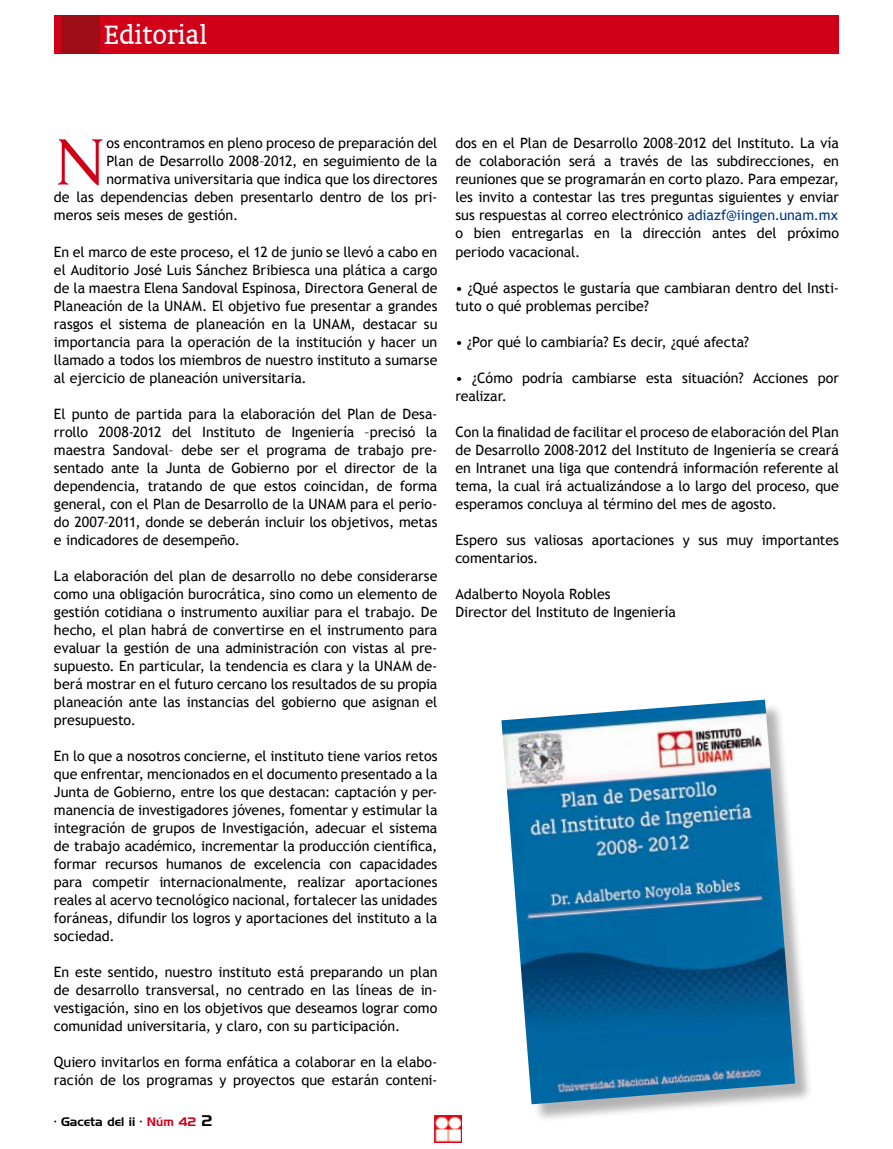
<style>
.page{position:relative;width:893px;height:1149px;background:#fff}
.page>*{position:absolute;margin:0;border:0;box-sizing:border-box;transform-origin:0 0}
.t1{font:70.35px "Anziano Small Caps";color:#d10019}
.t2{font:30px "Oranda BT";color:#fff}
.t3{font:14.25px/18px "Trebuchet MS";letter-spacing:-.005em;color:#000;text-align:justify}
.t4{font:12px "Handel Gothic BT";color:#000}
.s1{color:#d10019}
.s2{font-size:15px}
.s3{color:#003882}
</style>
<div class="page">
<img style="left:435px;top:1115px;width:26px;height:26px">
<div style="left:54px;top:16px;width:785px;height:38px;background:#d10019"></div>
<div style="left:62px;top:16px;width:38px;height:38px;background:#9d0d16"></div>
<div style="left:504px;top:701px;width:316px;height:428px;background:#000;opacity:.3"></div>
<img style="left:501px;top:699px;width:294px;height:404px">
<h2 class="t2" style="left:104px;top:18px;width:104px">Editorial</h2>
<h1 class="t1" style="left:54px;top:125px;width:54px">N</h1>
<p class="t3" style="left:106px;top:134px;width:333px">os encontramos en pleno proceso de preparación del</p>
<p class="t3" style="left:106px;top:152px;width:332px">Plan de Desarrollo 2008–2012, en seguimiento de la</p>
<p class="t3" style="left:106px;top:170px;width:333px">normativa universitaria que indica que los directores</p>
<p class="t3" style="left:54px;top:188px;width:385px">de las dependencias deben presentarlo dentro de los pri-</p>
<p class="t3" style="left:54px;top:206px;width:186px">meros seis meses de gestión.</p>
<p class="t3" style="left:54px;top:242px;width:385px">En el marco de este proceso, el 12 de junio se llevó a cabo en el Auditorio José Luis Sánchez Bribiesca una plática a cargo de la maestra Elena Sandoval Espinosa, Directora General de Planeación de la UNAM. El objetivo fue presentar a grandes rasgos el sistema de planeación en la UNAM, destacar su importancia para la operación de la institución y hacer un llamado a todos los miembros de nuestro instituto a sumarse al ejercicio de planeación universitaria.</p>
<p class="t3" style="left:54px;top:404px;width:385px">El punto de partida para la elaboración del Plan de Desa&shy;rrollo 2008-2012 del Instituto de Ingeniería –precisó la maestra Sandoval– debe ser el programa de trabajo pre&shy;sentado ante la Junta de Gobierno por el director de la dependencia, tratando de que estos coincidan, de forma general, con el Plan de Desarrollo de la UNAM para el perio&shy;do 2007–2011, donde se deberán incluir los objetivos, metas e indicadores de desempeño.</p>
<p class="t3" style="left:54px;top:566px;width:385px">La elaboración del plan de desarrollo no debe considerarse como una obligación burocrática, sino como un elemento de gestión cotidiana o instrumento auxiliar para el trabajo. De hecho, el plan habrá de convertirse en el instrumento para evaluar la gestión de una administración con vistas al pre&shy;supuesto. En particular, la tendencia es clara y la UNAM de&shy;berá mostrar en el futuro cercano los resultados de su propia planeación ante las instancias del gobierno que asignan el presupuesto.</p>
<p class="t3" style="left:54px;top:746px;width:385px">En lo que a nosotros concierne, el instituto tiene varios retos que enfrentar, mencionados en el documento presentado a la Junta de Gobierno, entre los que destacan: captación y per&shy;manencia de investigadores jóvenes, fomentar y estimular la integración de grupos de Investigación, adecuar el sistema de trabajo académico, incrementar la producción científica, formar recursos humanos de excelencia con capacidades para competir internacionalmente, realizar aportaciones reales al acervo tecnológico nacional, fortalecer las unidades foráneas, difundir los logros y aportaciones del instituto a la sociedad.</p>
<p class="t3" style="left:54px;top:962px;width:385px">En este sentido, nuestro instituto está preparando un plan de desarrollo transversal, no centrado en las líneas de in&shy;vestigación, sino en los objetivos que deseamos lograr como comunidad universitaria, y claro, con su participación.</p>
<p class="t3" style="left:54px;top:1052px;width:385px">Quiero invitarlos en forma enfática a colaborar en la elabo&shy;ración de los programas y proyectos que estarán conteni-</p>
<p class="t4" style="left:54px;top:1114px;width:160px">· Gaceta del ii · <span class="s1">Núm 42</span> <span class="s2">2</span></p>
<p class="t3" style="left:455px;top:134px;width:385px">dos en el Plan de Desarrollo 2008–2012 del Instituto. La vía de colaboración será a través de las subdirecciones, en reuniones que se programarán en corto plazo. Para empezar, les invito a contestar las tres preguntas siguientes y enviar sus respuestas al correo electrónico <span class="s3">adiazf@iingen.unam.mx </span>o bien entregarlas en la dirección antes del próximo periodo vacacional.</p>
<p class="t3" style="left:455px;top:278px;width:385px">• ¿Qué aspectos le gustaría que cambiaran dentro del Insti&shy;tuto o qué problemas percibe?</p>
<p class="t3" style="left:455px;top:332px;width:295px">• ¿Por qué lo cambiaría? Es decir, ¿qué afecta?</p>
<p class="t3" style="left:455px;top:368px;width:385px">• ¿Cómo podría cambiarse esta situación? Acciones por realizar.</p>
<p class="t3" style="left:455px;top:422px;width:385px">Con la finalidad de facilitar el proceso de elaboración del Plan de Desarrollo 2008-2012 del Instituto de Ingeniería se creará en Intranet una liga que contendrá información referente al tema, la cual irá actualizándose a lo largo del proceso, que esperamos concluya al término del mes de agosto.</p>
<p class="t3" style="left:455px;top:530px;width:385px">Espero sus valiosas aportaciones y sus muy importantes comentarios.</p>
<p class="t3" style="left:455px;top:584px;width:222px">Adalberto Noyola Robles<br>Director del Instituto de Ingeniería</p>
</div>
